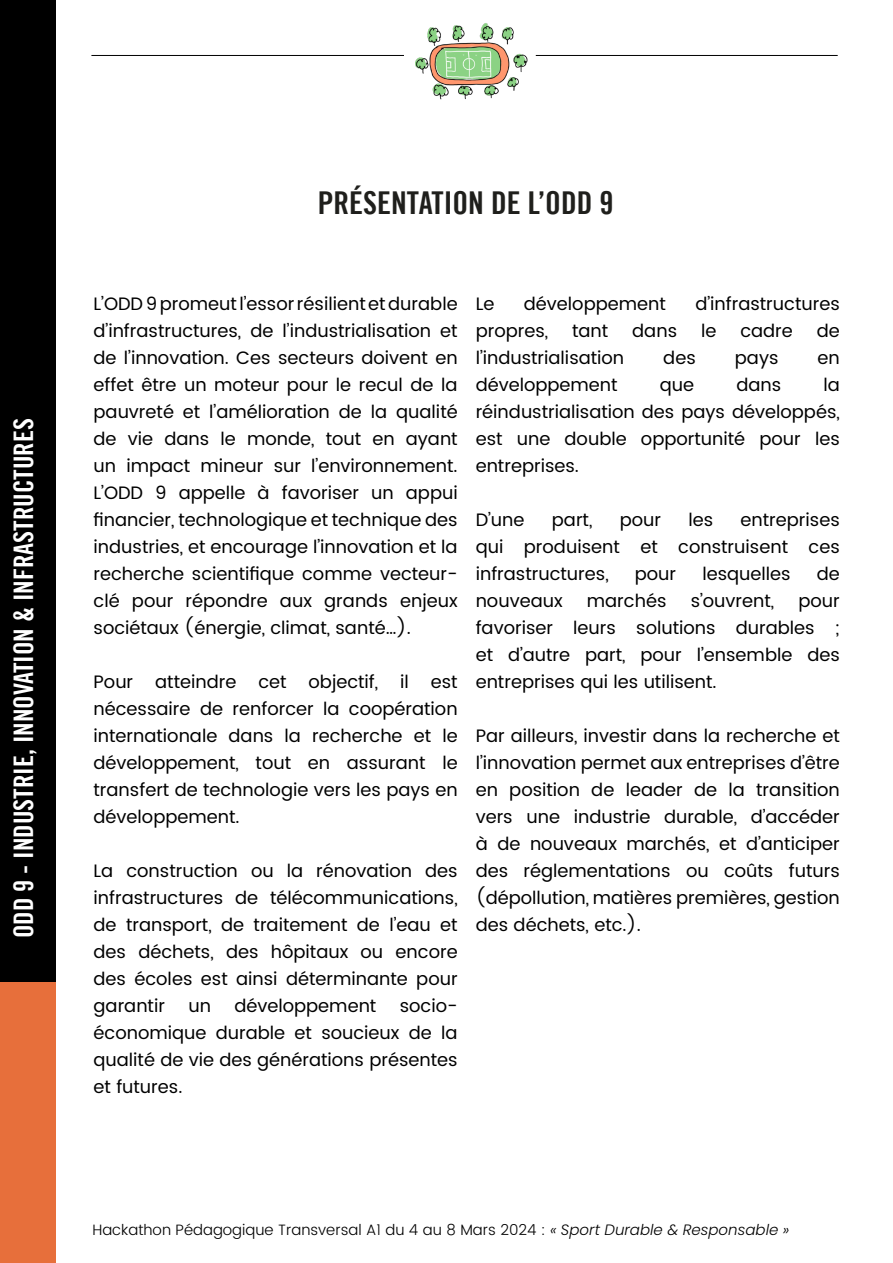
<style>
.page{position:relative;width:893px;height:1263px;background:#fff}
.page>*{position:absolute;margin:0;border:0;box-sizing:border-box;transform-origin:0 0}
.t1{font:31.5px "Trade Gothic LT Bold Cond Twenty";color:#1f1f1c}
.t2{font:27px "Trade Gothic LT Bold Cond Twenty";color:#fff}
.t3{font:18px/27px "Poppins";color:#000;text-align:justify}
.t4{font:300 15px "Poppins";color:#000}
.s1{font-style:italic}
</style>
<div class="page">
<hr style="left:91px;top:55px;width:313px;height:1px;background:#000">
<hr style="left:536px;top:55px;width:302px;height:1px;background:#000">
<img style="left:415px;top:23px;width:113px;height:77px">
<div style="left:0;top:0;width:55px;height:1263px;background:#000"></div>
<div style="left:0;top:982px;width:55px;height:281px;background:#e76f3b"></div>
<h2 class="t2" style="left:7px;top:938px;width:521px;rotate:-90deg">ODD 9 - INDUSTRIE, INNOVATION &amp; INFRASTRUCTURES</h2>
<h1 class="t1" style="left:318px;top:184px;width:297px">PRÉSENTATION DE L’ODD 9</h1>
<p class="t3" style="left:94px;top:291px;width:366px">L’ODD 9 promeut l’essor résilient et durable d’infrastructures, de l’industrialisation et de l’innovation. Ces secteurs doivent en effet être un moteur pour le recul de la pauvreté et l’amélioration de la qualité de vie dans le monde, tout en ayant un impact mineur sur l’environnement.<br>L’ODD 9 appelle à favoriser un appui financier, technologique et technique des industries, et encourage l’innovation et la recherche scientifique comme vecteur&shy;clé pour répondre aux grands enjeux sociétaux (énergie, climat, santé…).</p>
<p class="t3" style="left:94px;top:669px;width:366px">Pour atteindre cet objectif, il est nécessaire de renforcer la coopération internationale dans la recherche et le développement, tout en assurant le transfert de technologie vers les pays en développement.</p>
<p class="t3" style="left:94px;top:858px;width:366px">La construction ou la rénovation des infrastructures de télécommunications, de transport, de traitement de l’eau et des déchets, des hôpitaux ou encore des écoles est ainsi déterminante pour garantir</p>
<p class="t3" style="left:188px;top:993px;width:24px">un</p>
<p class="t3" style="left:234px;top:993px;width:143px">développement</p>
<p class="t3" style="left:94px;top:993px;width:366px;text-indent:306px">socio&shy;économique durable et soucieux de la qualité de vie des générations présentes et futures.</p>
<p class="t3" style="left:476px;top:291px;width:20px">Le</p>
<p class="t3" style="left:524px;top:291px;width:143px">développement</p>
<p class="t3" style="left:695px;top:291px;width:146px">d’infrastructures</p>
<p class="t3" style="left:476px;top:318px;width:74px">propres,</p>
<p class="t3" style="left:572px;top:318px;width:38px">tant</p>
<p class="t3" style="left:632px;top:318px;width:46px">dans</p>
<p class="t3" style="left:701px;top:318px;width:17px">le</p>
<p class="t3" style="left:740px;top:318px;width:54px">cadre</p>
<p class="t3" style="left:817px;top:318px;width:25px">de</p>
<p class="t3" style="left:476px;top:345px;width:150px">l’industrialisation</p>
<p class="t3" style="left:663px;top:345px;width:34px">des</p>
<p class="t3" style="left:735px;top:345px;width:45px">pays</p>
<p class="t3" style="left:817px;top:345px;width:24px">en</p>
<p class="t3" style="left:476px;top:372px;width:143px">développement</p>
<p class="t3" style="left:660px;top:372px;width:36px">que</p>
<p class="t3" style="left:736px;top:372px;width:46px">dans</p>
<p class="t3" style="left:476px;top:372px;width:366px;text-indent:348px">la réindustrialisation des pays développés, est une double opportunité pour les entreprises.</p>
<p class="t3" style="left:476px;top:507px;width:50px">D’une</p>
<p class="t3" style="left:552px;top:507px;width:42px">part,</p>
<p class="t3" style="left:620px;top:507px;width:43px">pour</p>
<p class="t3" style="left:688px;top:507px;width:26px">les</p>
<p class="t3" style="left:476px;top:507px;width:366px;text-indent:265px">entreprises qui produisent et construisent ces infrastructures,</p>
<p class="t3" style="left:635px;top:561px;width:43px">pour</p>
<p class="t3" style="left:702px;top:561px;width:90px">lesquelles</p>
<p class="t3" style="left:817px;top:561px;width:25px">de</p>
<p class="t3" style="left:476px;top:588px;width:88px">nouveaux</p>
<p class="t3" style="left:587px;top:588px;width:81px">marchés</p>
<p class="t3" style="left:691px;top:588px;width:85px">s’ouvrent,</p>
<p class="t3" style="left:476px;top:588px;width:366px;text-indent:323px">pour favoriser leurs solutions durables ; et d’autre part, pour l’ensemble des entreprises qui les utilisent.</p>
<p class="t3" style="left:476px;top:723px;width:366px">Par ailleurs, investir dans la recherche et l’innovation permet aux entreprises d’être en position de leader de la transition vers une industrie durable, d’accéder à de nouveaux marchés, et d’anticiper des réglementations ou coûts futurs (dépollution, matières premières, gestion des déchets, etc.).</p>
<p class="t4" style="left:92px;top:1219px;width:698px">Hackathon Pédagogique Transversal A1 du 4 au 8 Mars 2024 : <span class="s1">« Sport Durable &amp; Responsable »</span></p>
</div>
